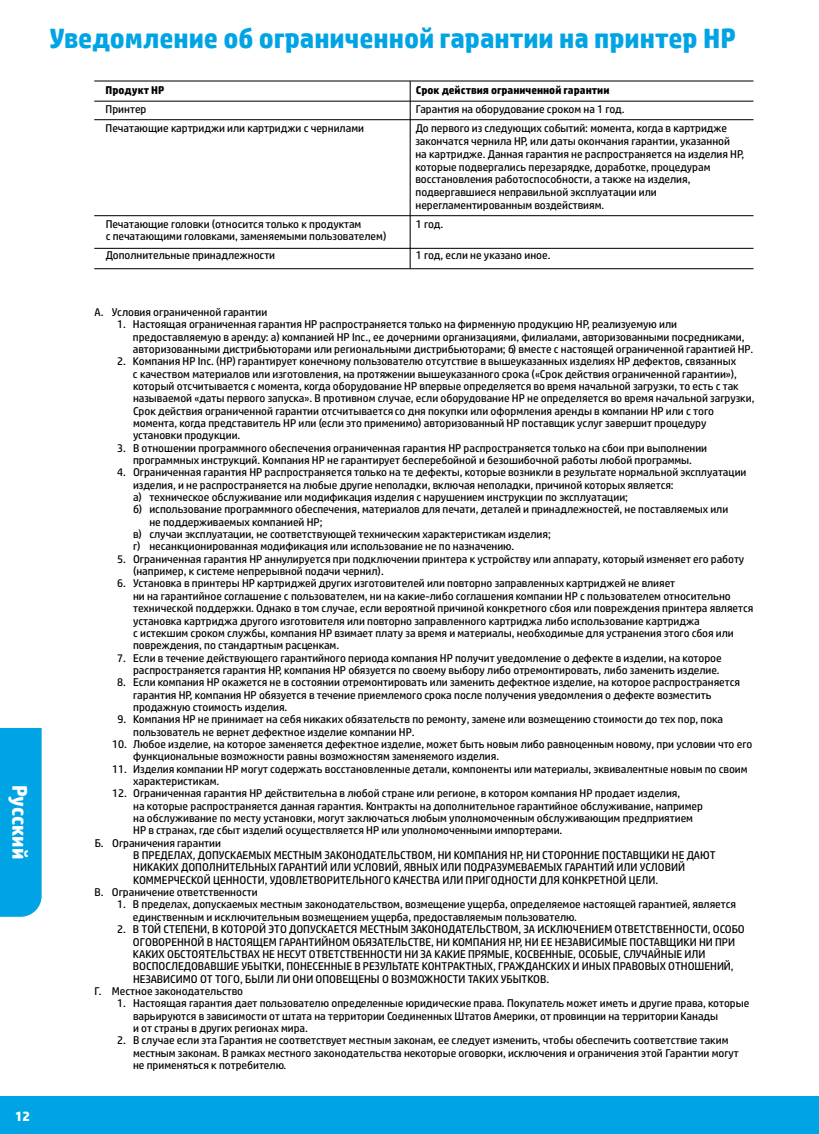
<style>
.page{position:relative;width:819px;height:1134px;background:#fff}
.page>*{position:absolute;margin:0;border:0;box-sizing:border-box;transform-origin:0 0}
.section_title{font:700 28px "HP Simplified";color:#00a4e4}
.t1{font:700 21px "HP Simplified";color:#fff}
.t2{font:700 14px "HP Simplified";color:#fff}
.t3{font:11.2px/12.4px "HP Simplified";color:#000}
.t4{font:700 11.2px "HP Simplified";color:#000}
</style>
<div class="page">
<div style="left:0;top:1096px;width:819px;height:38px;background:#00a4e4"></div>
<hr style="left:94px;top:248px;width:660px;height:1px;background:#000">
<hr style="left:94px;top:215px;width:660px;height:1px;background:#000">
<hr style="left:94px;top:119px;width:660px;height:1px;background:#000">
<hr style="left:410px;top:81px;width:1px;height:188px;background:#000">
<hr style="left:94px;top:268px;width:660px;height:1px;background:#000">
<hr style="left:94px;top:101px;width:660px;height:1px;background:#000">
<hr style="left:94px;top:81px;width:660px;height:1px;background:#000">
<div style="left:0;top:728px;width:42px;height:189px;background:#00a4e4"></div>
<h2 class="t1" style="left:33px;top:785px;width:76px;rotate:90deg">Русский</h2>
<p class="t2" style="left:15px;top:1107px;width:17px">12</p>
<p class="section_title" style="left:50px;top:20px;width:688px">Уведомление об ограниченной гарантии на принтер HP</p>
<p class="t4" style="left:106px;top:82px;width:60px">Продукт HP</p>
<p class="t4" style="left:416px;top:82px;width:195px">Срок действия ограниченной гарантии</p>
<p class="t3" style="left:106px;top:103px;width:42px">Принтер</p>
<p class="t3" style="left:416px;top:103px;width:210px">Гарантия на оборудование сроком на 1 год.</p>
<p class="t3" style="left:106px;top:122px;width:260px">Печатающие картриджи или картриджи с чернилами</p>
<p class="t3" style="left:415px;top:122px;width:330px">До первого из следующих событий: момента, когда в картридже закончатся чернила HP, или даты окончания гарантии, указанной<br>на картридже. Данная гарантия не распространяется на изделия HP, которые подвергались перезарядке, доработке, процедурам восстановления работоспособности, а также на изделия, подвергавшиеся неправильной эксплуатации или нерегламентированным воздействиям.</p>
<p class="t3" style="left:106px;top:217px;width:257px">Печатающие головки (относится только к продуктам</p>
<p class="t3" style="left:416px;top:217px;width:29px">1 год.</p>
<p class="t3" style="left:106px;top:227px;width:282px;line-height:18.9px">с печатающими головками, заменяемыми пользователем)<br>Дополнительные принадлежности</p>
<p class="t3" style="left:416px;top:249px;width:136px">1 год, если не указано иное.</p>
<p class="t3" style="left:95px;top:306px;width:174px">А. Условия ограниченной гарантии</p>
<p class="t3" style="left:133px;top:318px;width:622px;text-indent:-16px">1. Настоящая ограниченная гарантия HP распространяется только на фирменную продукцию HP, реализуемую или предоставляемую в аренду: а) компанией HP Inc., ее дочерними организациями, филиалами, авторизованными посредниками, авторизованными дистрибьюторами или региональными дистрибьюторами; б) вместе с настоящей ограниченной гарантией HP.</p>
<p class="t3" style="left:133px;top:355px;width:623px;text-indent:-16px">2. Компания HP Inc. (HP) гарантирует конечному пользователю отсутствие в вышеуказанных изделиях HP дефектов, связанных<br>с качеством материалов или изготовления, на протяжении вышеуказанного срока («Срок действия ограниченной гарантии»), который отсчитывается с момента, когда оборудование HP впервые определяется во время начальной загрузки, то есть с так называемой «даты первого запуска». В противном случае, если оборудование HP не определяется во время начальной загрузки, Срок действия ограниченной гарантии отсчитывается со дня покупки или оформления аренды в компании HP или с того момента, когда представитель HP или (если это применимо) авторизованный HP поставщик услуг завершит процедуру установки продукции.</p>
<p class="t3" style="left:117px;top:441px;width:592px;text-align:center">3. В отношении программного обеспечения ограниченная гарантия HP распространяется только на сбои при выполнении программных инструкций. Компания HP не гарантирует бесперебойной и безошибочной работы любой программы.</p>
<p class="t3" style="left:117px;top:466px;width:631px">4. Ограниченная гарантия HP распространяется только на те дефекты, которые возникли в результате нормальной эксплуатации</p>
<p class="t3" style="left:133px;top:478px;width:542px">изделия, и не распространяется на любые другие неполадки, включая неполадки, причиной которых является:</p>
<p class="t3" style="left:133px;top:491px;width:496px">а) техническое обслуживание или модификация изделия с нарушением инструкции по эксплуатации;</p>
<p class="t3" style="left:133px;top:503px;width:597px">б) использование программного обеспечения, материалов для печати, деталей и принадлежностей, не поставляемых или</p>
<p class="t3" style="left:149px;top:515px;width:175px">не поддерживаемых компанией HP;</p>
<p class="t3" style="left:133px;top:528px;width:419px">в) случаи эксплуатации, не соответствующей техническим характеристикам изделия;</p>
<p class="t3" style="left:133px;top:540px;width:383px">г) несанкционированная модификация или использование не по назначению.</p>
<p class="t3" style="left:133px;top:553px;width:613px;text-indent:-16px">5. Ограниченная гарантия HP аннулируется при подключении принтера к устройству или аппарату, который изменяет его работу (например, к системе непрерывной подачи чернил).</p>
<p class="t3" style="left:133px;top:577px;width:622px;text-indent:-16px">6. Установка в принтеры HP картриджей других изготовителей или повторно заправленных картриджей не влияет<br>ни на гарантийное соглашение с пользователем, ни на какие-либо соглашения компании HP с пользователем относительно технической поддержки. Однако в том случае, если вероятной причиной конкретного сбоя или повреждения принтера является установка картриджа другого изготовителя или повторно заправленного картриджа либо использование картриджа<br>с истекшим сроком службы, компания HP взимает плату за время и материалы, необходимые для устранения этого сбоя или повреждения, по стандартным расценкам.</p>
<p class="t3" style="left:117px;top:651px;width:606px;text-align:right">7. Если в течение действующего гарантийного периода компания HP получит уведомление о дефекте в изделии, на которое распространяется гарантия HP, компания HP обязуется по своему выбору либо отремонтировать, либо заменить изделие.</p>
<p class="t3" style="left:133px;top:676px;width:608px;text-indent:-16px">8. Если компания HP окажется не в состоянии отремонтировать или заменить дефектное изделие, на которое распространяется гарантия HP, компания HP обязуется в течение приемлемого срока после получения уведомления о дефекте возместить продажную стоимость изделия.</p>
<p class="t3" style="left:133px;top:713px;width:592px;text-indent:-16px">9. Компания HP не принимает на себя никаких обязательств по ремонту, замене или возмещению стоимости до тех пор, пока пользователь не вернет дефектное изделие компании HP.</p>
<p class="t3" style="left:133px;top:738px;width:621px;text-indent:-21px">10. Любое изделие, на которое заменяется дефектное изделие, может быть новым либо равноценным новому, при условии что его функциональные возможности равны возможностям заменяемого изделия.</p>
<p class="t3" style="left:133px;top:762px;width:616px;text-indent:-21px">11. Изделия компании HP могут содержать восстановленные детали, компоненты или материалы, эквивалентные новым по своим характеристикам.</p>
<p class="t3" style="left:112px;top:787px;width:570px">12. Ограниченная гарантия HP действительна в любой стране или регионе, в котором компания HP продает изделия,</p>
<p class="t3" style="left:133px;top:799px;width:571px">на которые распространяется данная гарантия. Контракты на дополнительное гарантийное обслуживание, например</p>
<p class="t3" style="left:133px;top:812px;width:561px">на обслуживание по месту установки, могут заключаться любым уполномоченным обслуживающим предприятием</p>
<p class="t3" style="left:133px;top:824px;width:431px">HP в странах, где сбыт изделий осуществляется HP или уполномоченными импортерами.</p>
<p class="t3" style="left:95px;top:836px;width:128px">Б. Ограничения гарантии</p>
<p class="t3" style="left:133px;top:849px;width:584px">В ПРЕДЕЛАХ, ДОПУСКАЕМЫХ МЕСТНЫМ ЗАКОНОДАТЕЛЬСТВОМ, НИ КОМПАНИЯ HP, НИ СТОРОННИЕ ПОСТАВЩИКИ НЕ ДАЮТ</p>
<p class="t3" style="left:133px;top:861px;width:553px">НИКАКИХ ДОПОЛНИТЕЛЬНЫХ ГАРАНТИЙ ИЛИ УСЛОВИЙ, ЯВНЫХ ИЛИ ПОДРАЗУМЕВАЕМЫХ ГАРАНТИЙ ИЛИ УСЛОВИЙ</p>
<p class="t3" style="left:133px;top:874px;width:527px">КОММЕРЧЕСКОЙ ЦЕННОСТИ, УДОВЛЕТВОРИТЕЛЬНОГО КАЧЕСТВА ИЛИ ПРИГОДНОСТИ ДЛЯ КОНКРЕТНОЙ ЦЕЛИ.</p>
<p class="t3" style="left:95px;top:886px;width:165px">В. Ограничение ответственности</p>
<p class="t3" style="left:133px;top:898px;width:605px;text-indent:-16px">1. В пределах, допускаемых местным законодательством, возмещение ущерба, определяемое настоящей гарантией, является единственным и исключительным возмещением ущерба, предоставляемым пользователю.</p>
<p class="t3" style="left:117px;top:923px;width:629px">2. В ТОЙ СТЕПЕНИ, В КОТОРОЙ ЭТО ДОПУСКАЕТСЯ МЕСТНЫМ ЗАКОНОДАТЕЛЬСТВОМ, ЗА ИСКЛЮЧЕНИЕМ ОТВЕТСТВЕННОСТИ, ОСОБО</p>
<p class="t3" style="left:133px;top:935px;width:604px">ОГОВОРЕННОЙ В НАСТОЯЩЕМ ГАРАНТИЙНОМ ОБЯЗАТЕЛЬСТВЕ, НИ КОМПАНИЯ HP, НИ ЕЕ НЕЗАВИСИМЫЕ ПОСТАВЩИКИ НИ ПРИ</p>
<p class="t3" style="left:133px;top:948px;width:574px">КАКИХ ОБСТОЯТЕЛЬСТВАХ НЕ НЕСУТ ОТВЕТСТВЕННОСТИ НИ ЗА КАКИЕ ПРЯМЫЕ, КОСВЕННЫЕ, ОСОБЫЕ, СЛУЧАЙНЫЕ ИЛИ</p>
<p class="t3" style="left:133px;top:960px;width:602px">ВОСПОСЛЕДОВАВШИЕ УБЫТКИ, ПОНЕСЕННЫЕ В РЕЗУЛЬТАТЕ КОНТРАКТНЫХ, ГРАЖДАНСКИХ И ИНЫХ ПРАВОВЫХ ОТНОШЕНИЙ,</p>
<p class="t3" style="left:133px;top:972px;width:418px">НЕЗАВИСИМО ОТ ТОГО, БЫЛИ ЛИ ОНИ ОПОВЕЩЕНЫ О ВОЗМОЖНОСТИ ТАКИХ УБЫТКОВ.</p>
<p class="t3" style="left:95px;top:985px;width:150px">Г. Местное законодательство</p>
<p class="t3" style="left:133px;top:997px;width:618px;text-indent:-16px">1. Настоящая гарантия дает пользователю определенные юридические права. Покупатель может иметь и другие права, которые варьируются в зависимости от штата на территории Соединенных Штатов Америки, от провинции на территории Канады<br>и от страны в других регионах мира.</p>
<p class="t3" style="left:133px;top:1034px;width:607px;text-indent:-16px">2. В случае если эта Гарантия не соответствует местным законам, ее следует изменить, чтобы обеспечить соответствие таким местным законам. В рамках местного законодательства некоторые оговорки, исключения и ограничения этой Гарантии могут не применяться к потребителю.</p>
</div>
